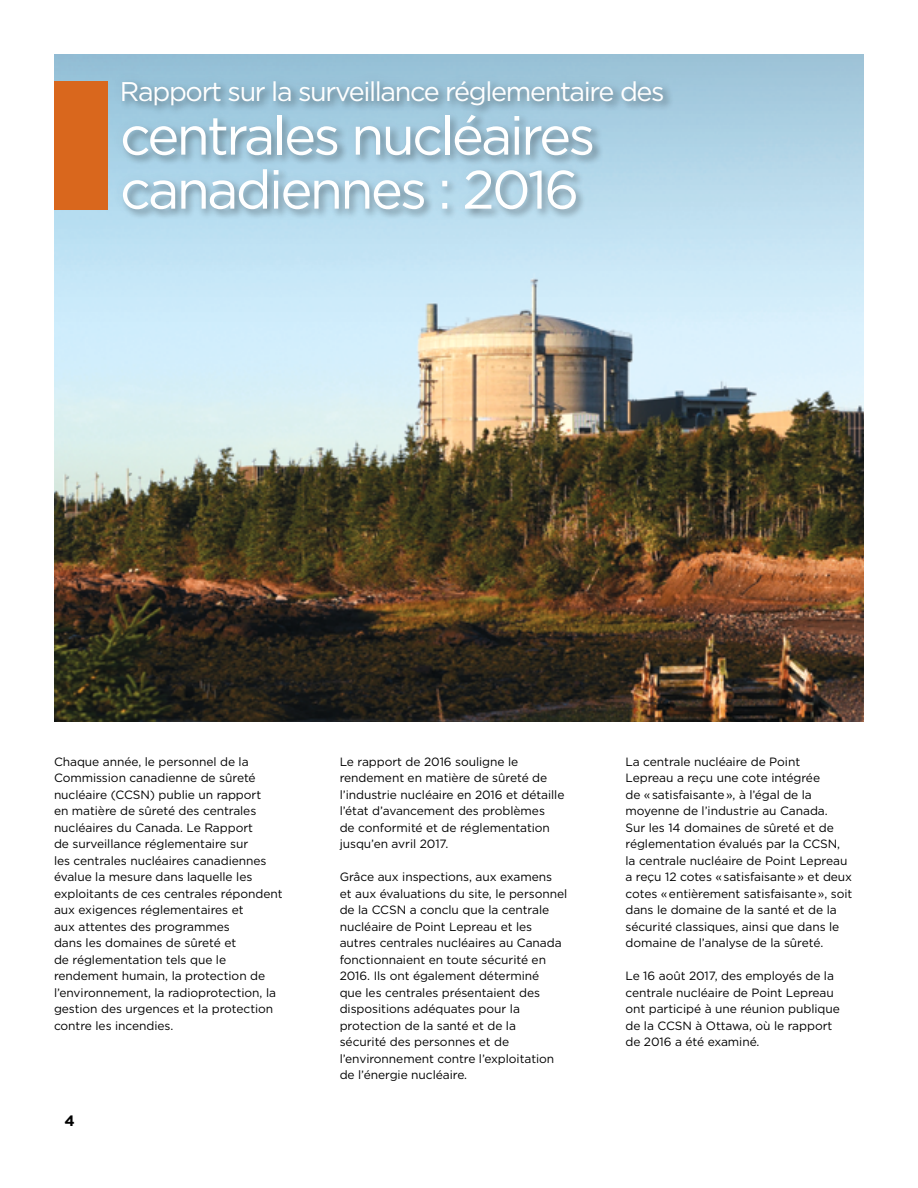
<style>
.page{position:relative;width:918px;height:1188px;background:#fff}
.page>*{position:absolute;margin:0;border:0;box-sizing:border-box;transform-origin:0 0}
.t1{font:54px/54px "Gotham";letter-spacing:-.05em;color:#fff}
.t2{font:27px "Gotham";letter-spacing:-.05em;color:#fff}
.t3{font:700 15px "Gotham";color:#000}
.t4{font:12px/16.5px "Gotham";letter-spacing:-.005em;color:#000}
</style>
<div class="page">
<img style="left:54px;top:341px;width:810px;height:380px">
<svg style="left:54px;top:54px;width:810px;height:287px;background:#bfdeed"></svg>
<div style="left:110px;top:68px;width:566px;height:153px;background:#272b38;opacity:.05"></div>
<div style="left:54px;top:81px;width:54px;height:129px;background:#d9671d"></div>
<h2 class="t2" style="left:120px;top:74px;width:546px">Rapport sur la surveillance réglementaire des</h2>
<h1 class="t1" style="left:120px;top:107px;width:477px">centrales nucléaires canadiennes : 2016</h1>
<p class="t4" style="left:54px;top:753px;width:230px">Chaque année, le personnel de la Commission canadienne de sûreté nucléaire (CCSN) publie un rapport<br>en matière de sûreté des centrales nucléaires du Canada. Le Rapport<br>de surveillance réglementaire sur<br>les centrales nucléaires canadiennes évalue la mesure dans laquelle les exploitants de ces centrales répondent aux exigences réglementaires et<br>aux attentes des programmes<br>dans les domaines de sûreté et<br>de réglementation tels que le rendement humain, la protection de l’environnement, la radioprotection, la gestion des urgences et la protection contre les incendies.</p>
<p class="t4" style="left:340px;top:753px;width:226px">Le rapport de 2016 souligne le rendement en matière de sûreté de l’industrie nucléaire en 2016 et détaille l’état d’avancement des problèmes<br>de conformité et de réglementation jusqu’en avril 2017.</p>
<p class="t4" style="left:340px;top:868px;width:229px">Grâce aux inspections, aux examens<br>et aux évaluations du site, le personnel de la CCSN a conclu que la centrale nucléaire de Point Lepreau et les autres centrales nucléaires au Canada fonctionnaient en toute sécurité en 2016. Ils ont également déterminé<br>que les centrales présentaient des dispositions adéquates pour la protection de la santé et de la<br>sécurité des personnes et de l’environnement contre l’exploitation de l’énergie nucléaire.</p>
<p class="t3" style="left:64px;top:1111px;width:12px">4</p>
<p class="t4" style="left:625px;top:753px;width:228px">La centrale nucléaire de Point<br>Lepreau a reçu une cote intégrée<br>de « satisfaisante », à l’égal de la moyenne de l’industrie au Canada.<br>Sur les 14 domaines de sûreté et de réglementation évalués par la CCSN, la centrale nucléaire de Point Lepreau a reçu 12 cotes « satisfaisante » et deux cotes « entièrement satisfaisante », soit dans le domaine de la santé et de la sécurité classiques, ainsi que dans le domaine de l’analyse de la sûreté.</p>
<p class="t4" style="left:625px;top:967px;width:216px">Le 16 août 2017, des employés de la centrale nucléaire de Point Lepreau ont participé à une réunion publique de la CCSN à Ottawa, où le rapport de 2016 a été examiné.</p>
</div>
